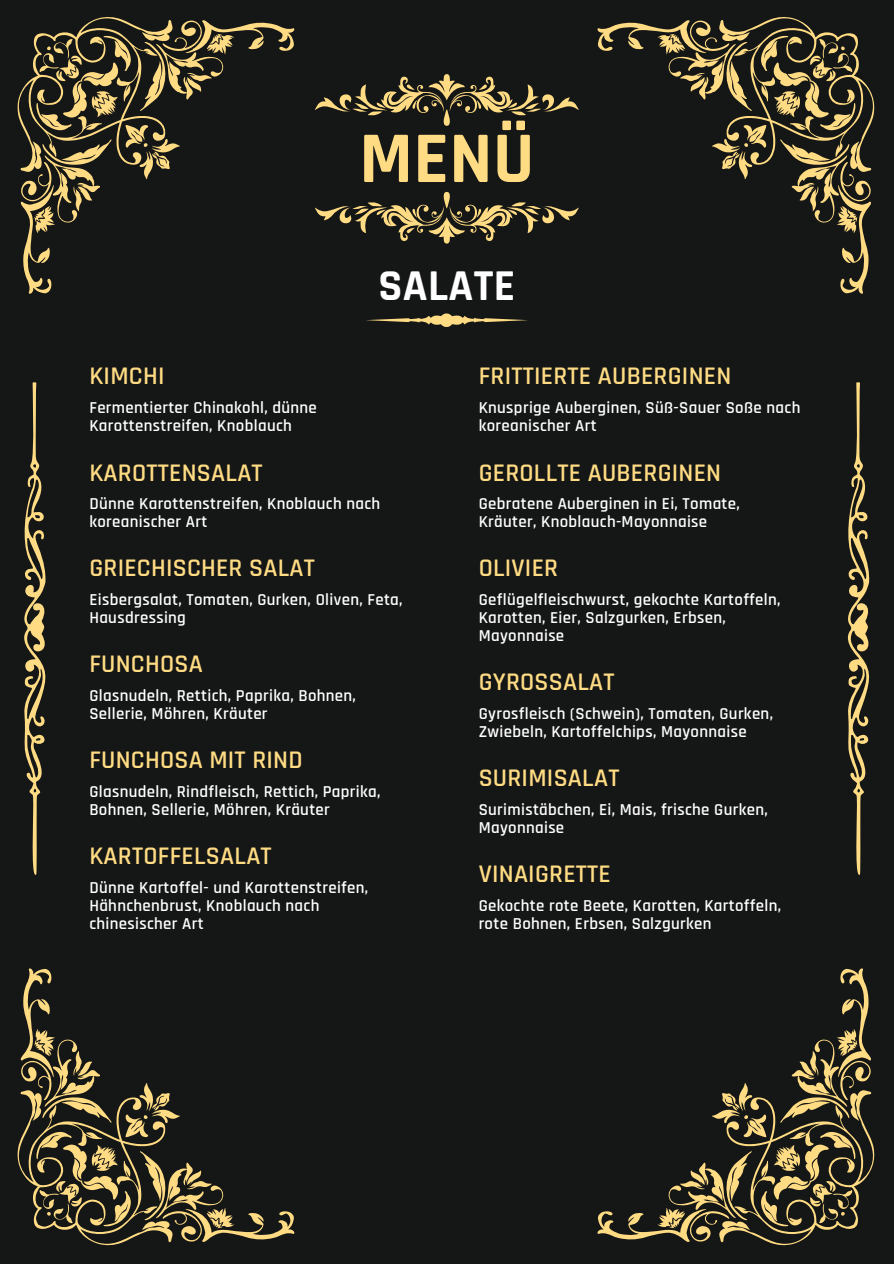
<style>
.page{position:relative;width:894px;height:1264px;background:#fff}
.page>*{position:absolute;margin:0;border:0;box-sizing:border-box;transform-origin:0 0}
.t1{font:700 73.35px "Rajdhani";color:#ffdc83}
.t2{font:700 44.55px "Rajdhani";letter-spacing:.01em;color:#fff}
.t3{font:600 25.65px "Rajdhani";letter-spacing:.01em;color:#ffdc83}
.t4{font:600 16.8px/18px "Rajdhani";letter-spacing:.02em;color:#fff}
</style>
<div class="page">
<div style="left:0;top:0;width:893px;height:1263px;background:#151616"></div>
<svg style="left:17px;top:17px;width:277px;height:277px"></svg>
<svg style="left:597px;top:17px;width:277px;height:277px"></svg>
<svg style="left:17px;top:968px;width:277px;height:277px"></svg>
<svg style="left:597px;top:968px;width:277px;height:277px"></svg>
<svg style="left:24px;top:382px;width:22px;height:493px"></svg>
<svg style="left:847px;top:382px;width:23px;height:493px"></svg>
<svg style="left:315px;top:74px;width:263px;height:52px"></svg>
<svg style="left:315px;top:192px;width:263px;height:51px"></svg>
<svg style="left:366px;top:313px;width:162px;height:14px"></svg>
<p class="t1" style="left:359px;top:114px;width:176px">MENÜ</p>
<p class="t2" style="left:378px;top:258px;width:138px">SALATE</p>
<h1 class="t3" style="left:89px;top:360px;width:77px">KIMCHI</h1>
<p class="t4" style="left:89px;top:399px;width:229px">Fermentierter Chinakohl, dünne<br>Karottenstreifen, Knoblauch</p>
<h2 class="t3" style="left:89px;top:456px;width:175px">KAROTTENSALAT</h2>
<p class="t4" style="left:89px;top:495px;width:292px">Dünne Karottenstreifen, Knoblauch nach koreanischer Art</p>
<h3 class="t3" style="left:89px;top:552px;width:227px">GRIECHISCHER SALAT</h3>
<p class="t4" style="left:89px;top:591px;width:314px">Eisbergsalat, Tomaten, Gurken, Oliven, Feta,<br>Hausdressing</p>
<p class="t3" style="left:89px;top:648px;width:115px">FUNCHOSA</p>
<p class="t4" style="left:89px;top:687px;width:268px">Glasnudeln, Rettich, Paprika, Bohnen,<br>Sellerie, Möhren, Kräuter</p>
<h3 class="t3" style="left:89px;top:744px;width:215px">FUNCHOSA MIT RIND</h3>
<p class="t4" style="left:89px;top:782px;width:292px">Glasnudeln, Rindfleisch, Rettich, Paprika,<br>Bohnen, Sellerie, Möhren, Kräuter</p>
<h3 class="t3" style="left:89px;top:840px;width:184px">KARTOFFELSALAT</h3>
<p class="t4" style="left:89px;top:878px;width:280px">Dünne Kartoffel- und Karottenstreifen,<br>Hähnchenbrust, Knoblauch nach chinesischer Art</p>
<h3 class="t3" style="left:478px;top:360px;width:254px">FRITTIERTE AUBERGINEN</h3>
<p class="t4" style="left:478px;top:399px;width:323px">Knusprige Auberginen, Süß-Sauer Soße nach koreanischer Art</p>
<h3 class="t3" style="left:478px;top:456px;width:244px">GEROLLTE AUBERGINEN</h3>
<p class="t4" style="left:478px;top:495px;width:262px">Gebratene Auberginen in Ei, Tomate,<br>Kräuter, Knoblauch-Mayonnaise</p>
<h3 class="t3" style="left:478px;top:552px;width:81px">OLIVIER</h3>
<p class="t4" style="left:478px;top:591px;width:303px">Geflügelfleischwurst, gekochte Kartoffeln,<br>Karotten, Eier, Salzgurken, Erbsen,<br>Mayonnaise</p>
<h3 class="t3" style="left:478px;top:666px;width:137px">GYROSSALAT</h3>
<p class="t4" style="left:478px;top:705px;width:296px">Gyrosfleisch (Schwein), Tomaten, Gurken,<br>Zwiebeln, Kartoffelchips, Mayonnaise</p>
<h3 class="t3" style="left:478px;top:762px;width:142px">SURIMISALAT</h3>
<p class="t4" style="left:478px;top:800px;width:290px">Surimistäbchen, Ei, Mais, frische Gurken,<br>Mayonnaise</p>
<h3 class="t3" style="left:478px;top:858px;width:134px">VINAIGRETTE</h3>
<p class="t4" style="left:478px;top:896px;width:304px">Gekochte rote Beete, Karotten, Kartoffeln, rote Bohnen, Erbsen, Salzgurken</p>
</div>
